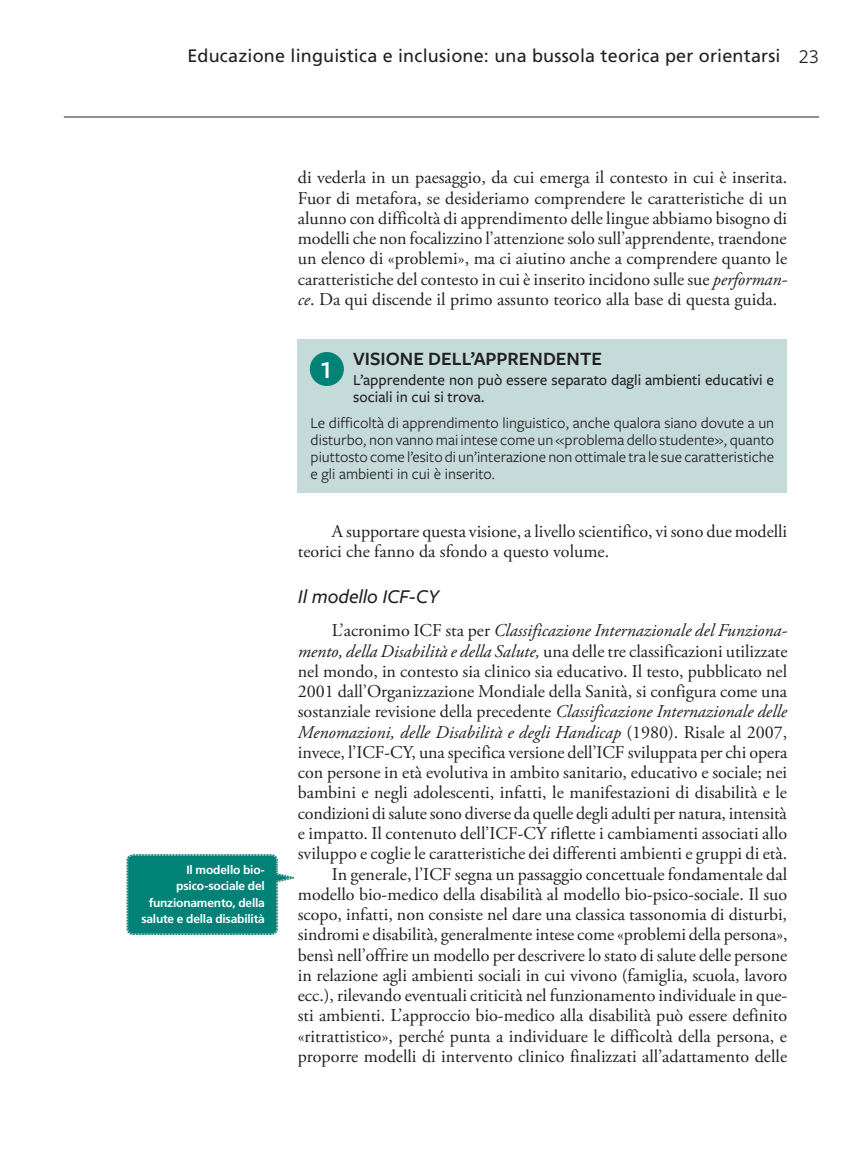
<style>
.page{position:relative;width:851px;height:1149px;background:#fff}
.page>*{position:absolute;margin:0;border:0;box-sizing:border-box;transform-origin:0 0}
.t1{font:600 25.5px "Freight Sans Pro";color:#fff}
.t2{font:italic 500 20.25px "Freight Sans Pro";letter-spacing:-.005em;color:#231f20}
.t3{font:600 19.5px "Freight Sans Pro";color:#231f20}
.t4{font:18px/20.2px "Adobe Garamond Pro";color:#231f20;text-align:justify}
.t5{font:18px "Frutiger LT Std";letter-spacing:.01em;color:#231f20}
.t6{font:15.75px/17.2px "Freight Sans Pro";color:#231f20;text-align:justify}
.t7{font:500 15.75px/17.2px "Freight Sans Pro";color:#231f20}
.t8{font:700 12px/16.5px "Frutiger LT Std";letter-spacing:-.015em;color:#fff;text-align:right}
.s1{font-family:"Freight Sans Pro";font-size:20.25px}
.s2{font-style:italic}
</style>
<div class="page">
<hr style="left:64px;top:117px;width:755px;height:1px;background:#231f20">
<div style="left:298px;top:339px;width:488px;height:153px;background:#c5dbd9"></div>
<div style="left:310px;top:352px;width:34px;height:34px;background:#008277;border-radius:50%"></div>
<svg style="left:126px;top:854px;width:168px;height:81px;background:#1e9086"></svg>
<p class="t5" style="left:187px;top:45px;width:633px">Educazione linguistica e inclusione: una bussola teorica per orientarsi <span class="s1">23</span></p>
<p class="t4" style="left:298px;top:168px;width:491px">di vederla in un paesaggio, da cui emerga il contesto in cui è inserita.<br>Fuor di metafora, se desideriamo comprendere le caratteristiche di un alunno con difficoltà di apprendimento delle lingue abbiamo bisogno di modelli che non focalizzino l’attenzione solo sull’apprendente, traendone un elenco di «problemi», ma ci aiutino anche a comprendere quanto le caratteristiche del contesto in cui è inserito incidono sulle sue <span class="s2">performan&shy;ce</span>. Da qui discende il primo assunto teorico alla base di questa guida.</p>
<p class="t8" style="left:141px;top:861px;width:125px">Il modello bio&shy;psico-sociale del funzionamento, della salute e della disabilità</p>
<p class="t3" style="left:353px;top:345px;width:250px">VISIONE DELL’APPRENDENTE</p>
<p class="t7" style="left:353px;top:370px;width:422px">L’apprendente non può essere separato dagli ambienti educativi e sociali in cui si trova.</p>
<p class="t6" style="left:310px;top:413px;width:465px">Le difficoltà di apprendimento linguistico, anche qualora siano dovute a un disturbo, non vanno mai intese come un «problema dello studente», quanto piuttosto come l’esito di un’interazione non ottimale tra le sue caratteristiche e gli ambienti in cui è inserito.</p>
<h1 class="t1" style="left:320px;top:352px;width:14px">1</h1>
<p class="t4" style="left:298px;top:522px;width:490px;text-indent:34px">A supportare questa visione, a livello scientifico, vi sono due modelli teorici che fanno da sfondo a questo volume.</p>
<p class="t2" style="left:298px;top:583px;width:143px">Il modello ICF-CY</p>
<p class="t4" style="left:298px;top:621px;width:491px;text-align:right">L’acronimo ICF sta per <span class="s2">Classificazione Internazionale del Funziona&shy;mento, della Disabilità e della Salute,</span> una delle tre classificazioni utilizzate nel mondo, in contesto sia clinico sia educativo. Il testo, pubblicato nel 2001 dall’Organizzazione Mondiale della Sanità, si configura come una sostanziale revisione della precedente <span class="s2">Classificazione Internazionale delle Menomazioni, delle Disabilità e degli Handicap</span> (1980). Risale al 2007, invece, l’ICF-CY, una specifica versione dell’ICF sviluppata per chi opera con persone in età evolutiva in ambito sanitario, educativo e sociale; nei bambini e negli adolescenti, infatti, le manifestazioni di disabilità e le condizioni di salute sono diverse da quelle degli adulti per natura, intensità e impatto. Il contenuto dell’ICF-CY riflette i cambiamenti associati allo sviluppo e coglie le caratteristiche dei differenti ambienti e gruppi di età.<br>In generale, l’ICF segna un passaggio concettuale fondamentale dal modello bio-medico della disabilità al modello bio-psico-sociale. Il suo scopo, infatti, non consiste nel dare una classica tassonomia di disturbi, sindromi e disabilità, generalmente intese come «problemi della persona», bensì nell’offrire un modello per descrivere lo stato di salute delle persone in relazione agli ambienti sociali in cui vivono (famiglia, scuola, lavoro ecc.), rilevando eventuali criticità nel funzionamento individuale in que&shy;sti ambienti. L’approccio bio-medico alla disabilità può essere definito «ritrattistico», perché punta a individuare le difficoltà della persona, e proporre modelli di intervento clinico finalizzati all’adattamento delle</p>
</div>
